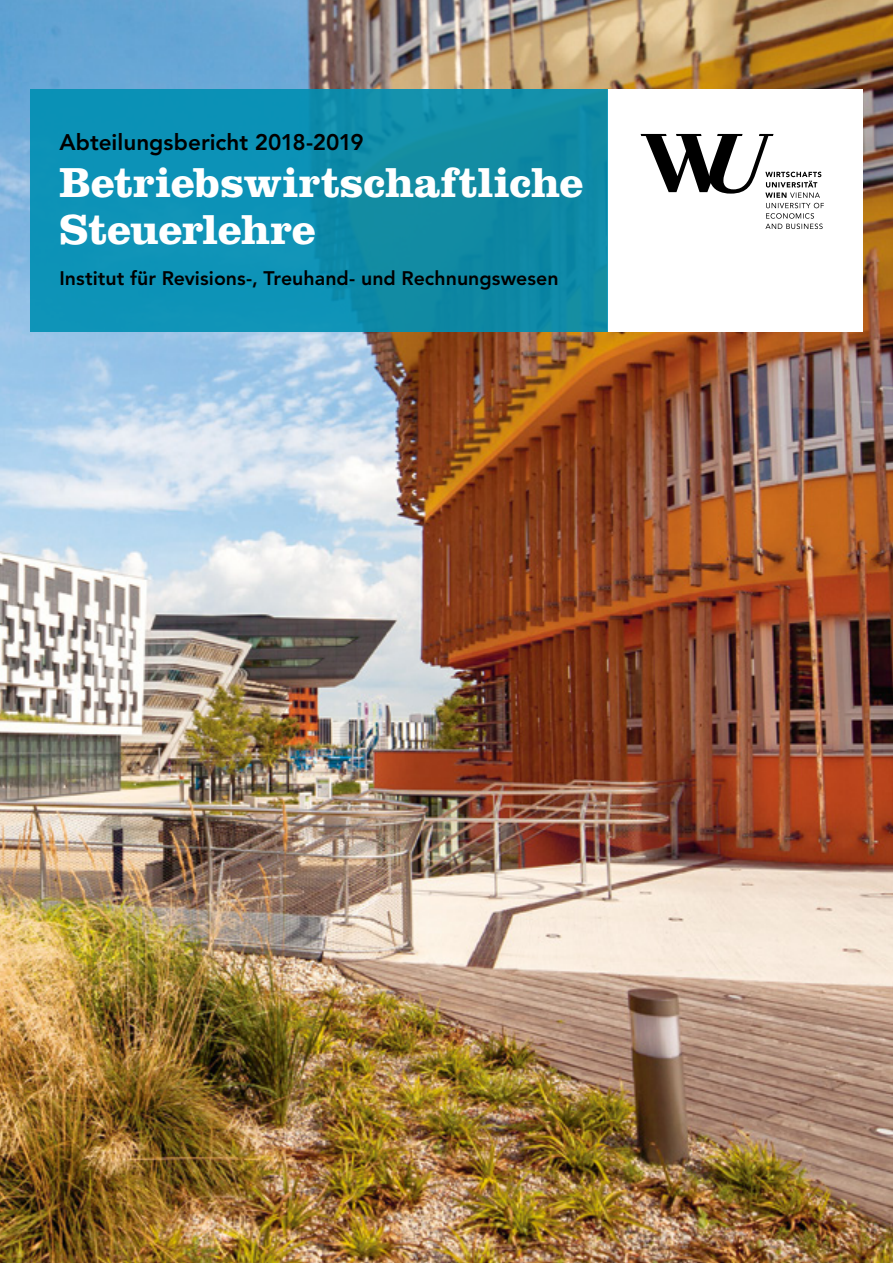
<style>
.page{position:relative;width:893px;height:1263px;background:#fff}
.page>*{position:absolute;margin:0;border:0;box-sizing:border-box;transform-origin:0 0}
.t1{font:700 43.5px/46.5px "Clarendon LT Std";letter-spacing:-.01em;color:#fff}
.t2{font:800 22.5px "Avenir LT Std";color:#000}
.t3{font:800 19.5px "Avenir LT Std";letter-spacing:.005em;color:#000}
</style>
<div class="page">
<img style="left:0;top:0;width:893px;height:1263px">
<div style="left:608px;top:89px;width:255px;height:242px;background:#fff"></div>
<div style="left:30px;top:89px;width:578px;height:242px;background:linear-gradient(to right,#0c95bc,#1188a0)"></div>
<svg style="left:641px;top:134px;width:183px;height:95px"></svg>
<p class="t2" style="left:60px;top:128px;width:306px">Abteilungsbericht 2018-2019</p>
<h1 class="t1" style="left:60px;top:159px;width:526px">Betriebswirtschaftliche<br>Steuerlehre</h1>
<p class="t3" style="left:60px;top:267px;width:501px">Institut für Revisions-, Treuhand- und Rechnungswesen</p>
</div>
